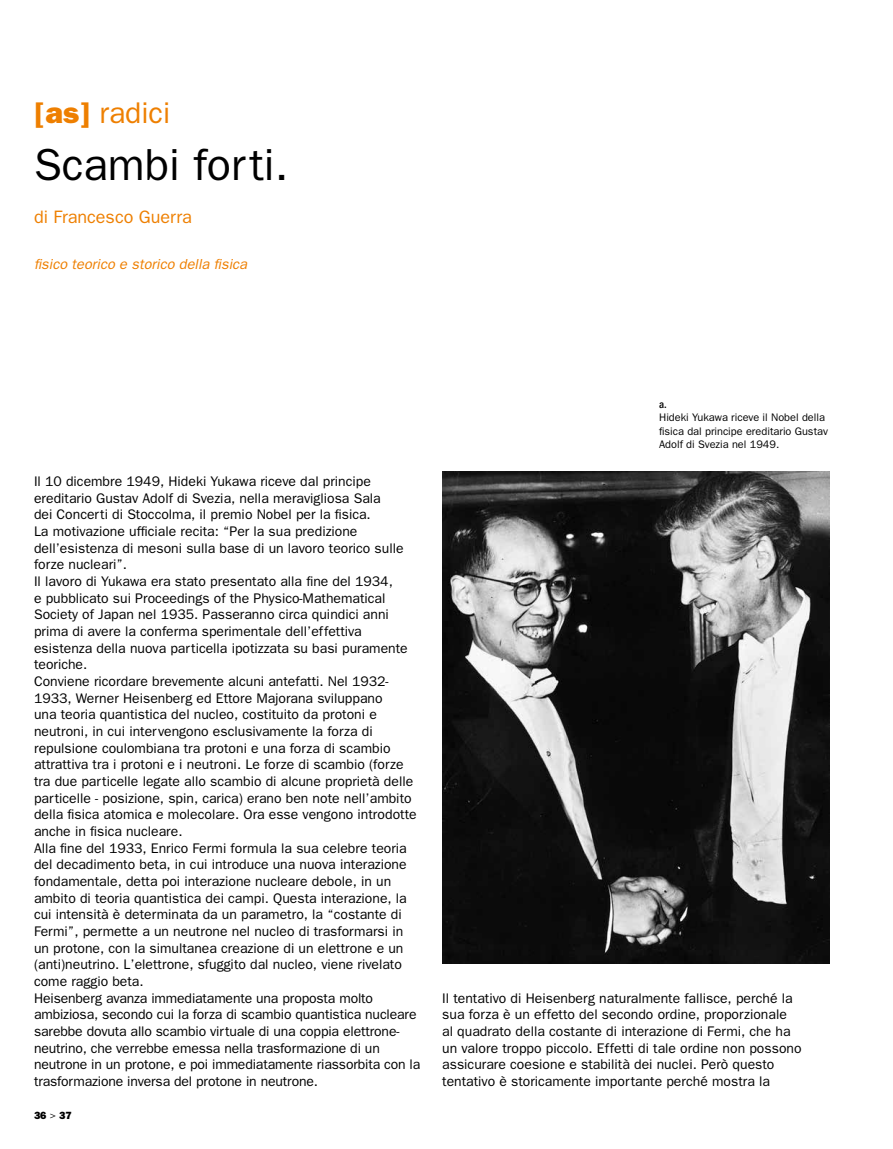
<style>
.page{position:relative;width:893px;height:1149px;background:#fff}
.page>*{position:absolute;margin:0;border:0;box-sizing:border-box;transform-origin:0 0}
.t1{font:45px "Franklin Gothic";color:#000}
.t2{font:30px "Franklin Gothic";color:#ee7f00}
.t3{font:18px "Franklin Gothic";color:#ee7f00}
.t4{font:italic 14.55px "Franklin Gothic";color:#ee7f00}
.t5{font:13.95px/16.6px "Franklin Gothic";color:#000}
.t6{font:10.95px/13.2px "Franklin Gothic";color:#000}
.t7{font:500 condensed 10.95px "Franklin Gothic";color:#000}
.t8{font:800 10.5px "Franklin Gothic";color:#000}
.s1{font-weight:800}
.s2{font-weight:400}
</style>
<div class="page">
<img style="left:442px;top:471px;width:387px;height:491px">
<h2 class="t2" style="left:34px;top:96px;width:138px"><span class="s1">[as]</span> radici</h2>
<h1 class="t1" style="left:34px;top:139px;width:256px">Scambi forti.</h1>
<p class="t3" style="left:34px;top:206px;width:159px">di Francesco Guerra</p>
<p class="t4" style="left:34px;top:256px;width:215px">fisico teorico e storico della fisica</p>
<p class="t5" style="left:34px;top:472px;width:388px">Il 10 dicembre 1949, Hideki Yukawa riceve dal principe ereditario Gustav Adolf di Svezia, nella meravigliosa Sala<br>dei Concerti di Stoccolma, il premio Nobel per la fisica.<br>La motivazione ufficiale recita: “Per la sua predizione dell’esistenza di mesoni sulla base di un lavoro teorico sulle forze nucleari”.<br>Il lavoro di Yukawa era stato presentato alla fine del 1934,<br>e pubblicato sui Proceedings of the Physico-Mathematical Society of Japan nel 1935. Passeranno circa quindici anni prima di avere la conferma sperimentale dell’effettiva esistenza della nuova particella ipotizzata su basi puramente teoriche.<br>Conviene ricordare brevemente alcuni antefatti. Nel 1932- 1933, Werner Heisenberg ed Ettore Majorana sviluppano<br>una teoria quantistica del nucleo, costituito da protoni e neutroni, in cui intervengono esclusivamente la forza di repulsione coulombiana tra protoni e una forza di scambio attrattiva tra i protoni e i neutroni. Le forze di scambio (forze tra due particelle legate allo scambio di alcune proprietà delle particelle - posizione, spin, carica) erano ben note nell’ambito della fisica atomica e molecolare. Ora esse vengono introdotte anche in fisica nucleare.<br>Alla fine del 1933, Enrico Fermi formula la sua celebre teoria del decadimento beta, in cui introduce una nuova interazione fondamentale, detta poi interazione nucleare debole, in un ambito di teoria quantistica dei campi. Questa interazione, la cui intensità è determinata da un parametro, la “costante di Fermi”, permette a un neutrone nel nucleo di trasformarsi in un protone, con la simultanea creazione di un elettrone e un (anti)neutrino. L’elettrone, sfuggito dal nucleo, viene rivelato come raggio beta.<br>Heisenberg avanza immediatamente una proposta molto ambiziosa, secondo cui la forza di scambio quantistica nucleare sarebbe dovuta allo scambio virtuale di una coppia elettrone&shy;neutrino, che verrebbe emessa nella trasformazione di un neutrone in un protone, e poi immediatamente riassorbita con la trasformazione inversa del protone in neutrone.</p>
<p class="t8" style="left:34px;top:1108px;width:39px">36 <span class="s2">&gt;</span> 37</p>
<p class="t7" style="left:659px;top:398px;width:9px">a.</p>
<p class="t6" style="left:659px;top:410px;width:170px">Hideki Yukawa riceve il Nobel della fisica dal principe ereditario Gustav<br>Adolf di Svezia nel 1949.</p>
<p class="t5" style="left:442px;top:989px;width:361px">Il tentativo di Heisenberg naturalmente fallisce, perché la sua forza è un effetto del secondo ordine, proporzionale<br>al quadrato della costante di interazione di Fermi, che ha un valore troppo piccolo. Effetti di tale ordine non possono assicurare coesione e stabilità dei nuclei. Però questo tentativo è storicamente importante perché mostra la</p>
</div>
